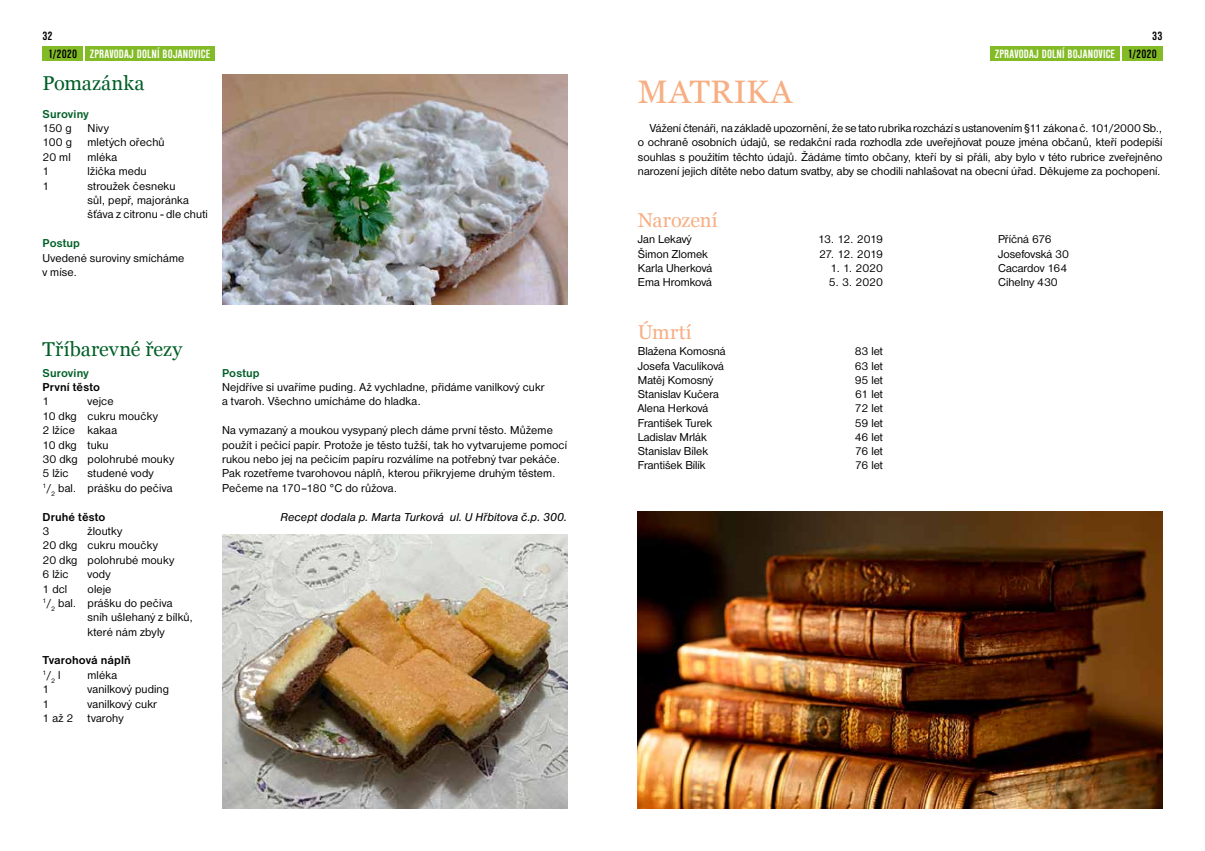
<style>
.page{position:relative;width:1205px;height:851px;background:#fff}
.page>*{position:absolute;margin:0;border:0;box-sizing:border-box;transform-origin:0 0}
.t1{font:32.5px "Georgia";letter-spacing:.015em;color:#f7ae83}
.t2{font:20px "Georgia";letter-spacing:.005em;color:#005f27}
.t3{font:20px "Georgia";color:#f7ae83}
.t4{font:700 condensed 12.5px "Nimbus San DEE";letter-spacing:.01em;color:#fff}
.t5{font:700 condensed 12.5px "Nimbus San DEE";color:#000}
.t6{font:11.88px/14.4px "Nimbus San DEE";letter-spacing:.01em;color:#000}
.t7{font:italic 11.88px "Nimbus San DEE";letter-spacing:.01em;color:#000}
.t8{font:700 11.88px "Nimbus San DEE";letter-spacing:.01em;color:#000}
.t9{font:700 11.88px "Nimbus San DEE";letter-spacing:.01em;color:#005f27}
.t10{font:6.88px "Nimbus San DEE";color:#000}
.s1{color:#000}
.s2{font-size:11.88px}
</style>
<div class="page">
<div style="left:990px;top:46px;width:129px;height:14px;background:#83bb26"></div>
<div style="left:1122px;top:46px;width:40px;height:14px;background:#83bb26"></div>
<div style="left:85px;top:46px;width:129px;height:14px;background:#83bb26"></div>
<div style="left:43px;top:46px;width:40px;height:14px;background:#83bb26"></div>
<img style="left:222px;top:535px;width:345px;height:273px">
<img style="left:638px;top:511px;width:524px;height:297px">
<img style="left:222px;top:75px;width:345px;height:229px">
<p class="t5" style="left:43px;top:29px;width:12px">32</p>
<p class="t5" style="left:1152px;top:29px;width:12px">33</p>
<p class="t4" style="left:48px;top:47px;width:163px"><span class="s1">1/2020</span> ZPRAVODAJ DOLNÍ BOJANOVICE</p>
<p class="t4" style="left:995px;top:47px;width:163px">ZPRAVODAJ DOLNÍ BOJANOVICE <span class="s1">1/2020</span></p>
<h1 class="t1" style="left:638px;top:72px;width:156px">Matrika</h1>
<p class="t6" style="left:638px;top:121px;width:526px;text-align:justify;text-indent:12px">Vážení čtenáři, na základě upozornění, že se tato rubrika rozchází s ustanovením §11 zákona č. 101/2000 Sb., o ochraně osobních údajů, se redakční rada rozhodla zde uveřejňovat pouze jména občanů, kteří podepíší souhlas s použitím těchto údajů. Žádáme tímto občany, kteří by si přáli, aby bylo v této rubrice zveřejněno narození jejich dítěte nebo datum svatby, aby se chodili nahlašovat na obecní úřad. Děkujeme za pochopení.</p>
<h2 class="t2" style="left:43px;top:71px;width:103px">Pomazánka</h2>
<p class="t9" style="left:43px;top:107px;width:48px">Suroviny</p>
<p class="t6" style="left:43px;top:121px;width:31px">150 g</p>
<p class="t6" style="left:88px;top:121px;width:23px">Nivy</p>
<p class="t6" style="left:43px;top:135px;width:31px">100 g</p>
<p class="t6" style="left:88px;top:135px;width:79px">mletých ořechů</p>
<p class="t6" style="left:43px;top:150px;width:30px">20 ml</p>
<p class="t6" style="left:88px;top:150px;width:31px">mléka</p>
<p class="t6" style="left:43px;top:164px;width:8px">1</p>
<p class="t6" style="left:88px;top:164px;width:61px">lžička medu</p>
<p class="t6" style="left:43px;top:178px;width:8px">1</p>
<p class="t6" style="left:88px;top:178px;width:122px">stroužek česneku<br>sůl, pepř, majoránka šťáva z citronu - dle chuti</p>
<p class="t9" style="left:43px;top:236px;width:39px">Postup</p>
<p class="t6" style="left:43px;top:250px;width:143px">Uvedené suroviny smícháme v míse.</p>
<h2 class="t3" style="left:638px;top:208px;width:81px">Narození</h2>
<p class="t6" style="left:638px;top:232px;width:55px">Jan Lekavý</p>
<p class="t6" style="left:818px;top:232px;width:66px">13. 12. 2019</p>
<p class="t6" style="left:998px;top:232px;width:55px">Příčná 676</p>
<p class="t6" style="left:638px;top:246px;width:72px">Šimon Zlomek</p>
<p class="t6" style="left:819px;top:246px;width:65px">27. 12. 2019</p>
<p class="t6" style="left:998px;top:246px;width:72px">Josefovská 30</p>
<p class="t6" style="left:638px;top:261px;width:76px">Karla Uherková</p>
<p class="t6" style="left:830px;top:261px;width:54px">1. 1. 2020</p>
<p class="t6" style="left:998px;top:261px;width:71px">Cacardov 164</p>
<p class="t6" style="left:638px;top:275px;width:76px">Ema Hromková</p>
<p class="t6" style="left:828px;top:275px;width:56px">5. 3. 2020</p>
<p class="t6" style="left:998px;top:275px;width:61px">Cihelny 430</p>
<h2 class="t2" style="left:43px;top:337px;width:142px">Tříbarevné řezy</h2>
<p class="t9" style="left:43px;top:366px;width:48px">Suroviny</p>
<p class="t8" style="left:43px;top:380px;width:59px">První těsto</p>
<p class="t6" style="left:43px;top:394px;width:8px">1</p>
<p class="t6" style="left:43px;top:394px;width:133px;text-indent:45px">vejce<br>10 dkg cukru moučky<br>2 lžíce kakaa<br>10 dkg tuku<br>30 dkg polohrubé mouky<br>5 lžic</p>
<p class="t6" style="left:43px;top:466px;width:131px;text-indent:45px">studené vody<br><sup>1</sup>/<sub>2</sub> bal. prášku do pečiva</p>
<p class="t8" style="left:43px;top:510px;width:64px">Druhé těsto</p>
<p class="t6" style="left:43px;top:524px;width:8px">3</p>
<p class="t6" style="left:43px;top:524px;width:133px;text-indent:45px">žloutky<br>20 dkg cukru moučky<br>20 dkg polohrubé mouky<br>6 lžic</p>
<p class="t6" style="left:88px;top:567px;width:25px">vody</p>
<p class="t6" style="left:43px;top:581px;width:26px">1 dcl</p>
<p class="t6" style="left:88px;top:581px;width:25px">oleje</p>
<p class="t6" style="left:43px;top:596px;width:131px"><sup>1</sup>/<sub>2</sub> bal. prášku do pečiva</p>
<p class="t6" style="left:88px;top:610px;width:107px">sníh ušlehaný z bílků,</p>
<p class="t6" style="left:88px;top:624px;width:79px">které nám zbyly</p>
<p class="t8" style="left:43px;top:653px;width:90px">Tvarohová náplň</p>
<p class="t10" style="left:43px;top:672px;width:20px">1<span class="s2">/</span>2 <span class="s2">l</span></p>
<p class="t6" style="left:88px;top:667px;width:31px">mléka</p>
<p class="t6" style="left:43px;top:682px;width:8px">1</p>
<p class="t6" style="left:88px;top:682px;width:83px">vanilkový puding</p>
<p class="t6" style="left:43px;top:696px;width:8px">1</p>
<p class="t6" style="left:43px;top:696px;width:116px;text-indent:45px">vanilkový cukr<br>1 až 2 tvarohy</p>
<p class="t9" style="left:222px;top:366px;width:39px">Postup</p>
<p class="t6" style="left:222px;top:380px;width:324px">Nejdříve si uvaříme puding. Až vychladne, přidáme vanilkový cukr a tvaroh. Všechno umícháme do hladka.</p>
<p class="t6" style="left:222px;top:423px;width:346px">Na vymazaný a moukou vysypaný plech dáme první těsto. Můžeme použít i pečicí papír. Protože je těsto tužší, tak ho vytvarujeme pomocí rukou nebo jej na pečicím papíru rozválíme na potřebný tvar pekáče.<br>Pak rozetřeme tvarohovou náplň, kterou přikryjeme druhým těstem.<br>Pečeme na 170–180 °C do růžova.</p>
<p class="t7" style="left:280px;top:510px;width:288px">Recept dodala p. Marta Turková ul. U Hřbitova č.p. 300.</p>
<h2 class="t3" style="left:638px;top:320px;width:55px">Úmrtí</h2>
<p class="t6" style="left:638px;top:344px;width:89px">Blažena Komosná</p>
<p class="t6" style="left:855px;top:344px;width:30px">83 let</p>
<p class="t6" style="left:638px;top:358px;width:87px">Josefa Vaculíková</p>
<p class="t6" style="left:855px;top:358px;width:30px">63 let</p>
<p class="t6" style="left:638px;top:373px;width:77px">Matěj Komosný</p>
<p class="t6" style="left:855px;top:373px;width:30px">95 let</p>
<p class="t6" style="left:638px;top:387px;width:83px">Stanislav Kučera</p>
<p class="t6" style="left:855px;top:387px;width:29px">61 let</p>
<p class="t6" style="left:638px;top:401px;width:72px">Alena Herková</p>
<p class="t6" style="left:855px;top:401px;width:30px">72 let</p>
<p class="t6" style="left:638px;top:415px;width:76px">František Turek</p>
<p class="t6" style="left:855px;top:415px;width:30px">59 let</p>
<p class="t6" style="left:638px;top:430px;width:70px">Ladislav Mrlák</p>
<p class="t6" style="left:855px;top:430px;width:30px">46 let</p>
<p class="t6" style="left:638px;top:444px;width:72px">Stanislav Bílek</p>
<p class="t6" style="left:855px;top:444px;width:29px">76 let</p>
<p class="t6" style="left:638px;top:458px;width:69px">František Bílík</p>
<p class="t6" style="left:855px;top:458px;width:29px">76 let</p>
</div>
